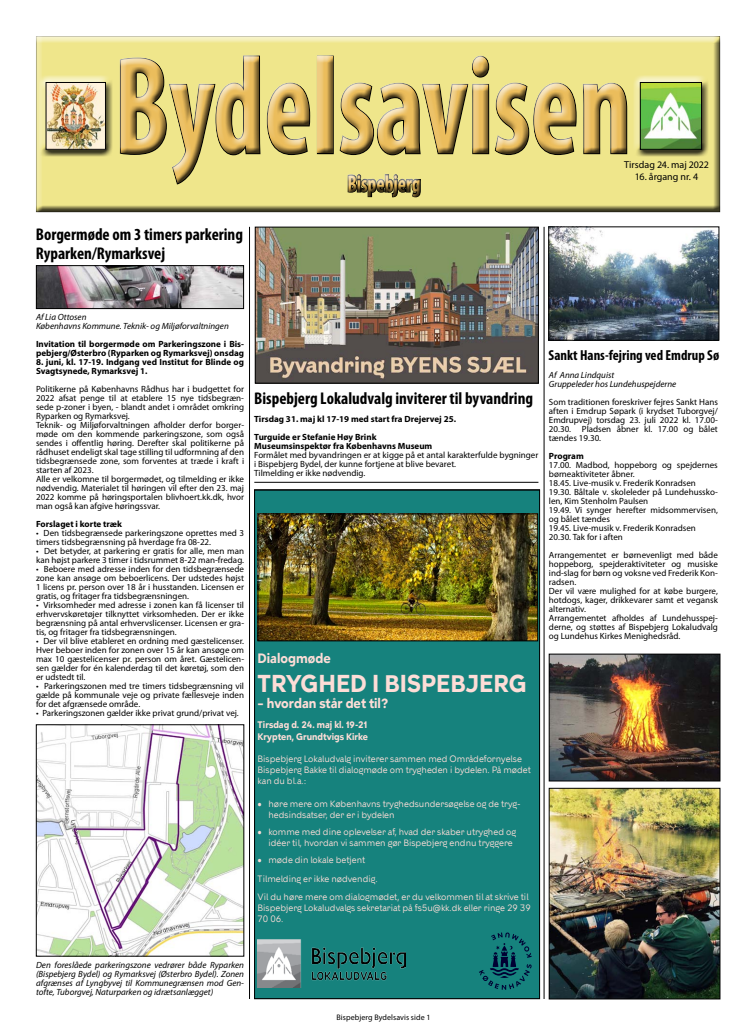
<style>
.page{position:relative;width:755px;height:1035px;background:#fff}
.page>*{position:absolute;margin:0;border:0;box-sizing:border-box;transform-origin:0 0}
.t1{font:700 condensed 140px "Myriad Pro";color:#ebbd5c;scale:.82 1}
.t2{font:700 condensed 24px "Myriad Pro";color:#ebbd5c;scale:.82 1}
.t3{font:700 23.8px "KBH Tekst";color:#fdddd7;scale:.91 1}
.t4{font:700 condensed 17px/19.8px "Myriad Pro";color:#000}
.t5{font:700 condensed 14.5px "Myriad Pro";color:#000}
.t6{font:700 13.2px "KBH Tekst";color:#fdddd7;scale:.91 1}
.t7{font:10px "Myriad Pro";letter-spacing:-.005em;color:#000}
.t8{font:9.3px/11.1px "KBH";color:#fdddd7;scale:.91 1}
.t9{font:700 9.3px/11.1px "KBH Tekst";color:#fdddd7;scale:.91 1}
.t10{font:9px/9px "Myriad Pro";color:#000}
.t11{font:italic 9px/9px "Myriad Pro";color:#000}
.t12{font:700 9px/9px "Myriad Pro";color:#000}
.t13{font:8px "Myriad Pro";letter-spacing:.01em;color:#000}
</style>
<div class="page">
<div style="left:35px;top:36px;width:685px;height:178px;background:#000;opacity:.75"></div>
<div style="left:632px;top:75px;width:75px;height:79px;background:#fff;opacity:.75"></div>
<div style="left:633px;top:77px;width:75px;height:80px;background:#000;opacity:.75"></div>
<img style="left:641px;top:84px;width:58px;height:64px">
<div style="left:639px;top:82px;width:62px;height:68px;border:1px solid #000"></div>
<svg style="left:346px;top:205px;width:76px;height:9px"></svg>
<div style="left:341px;top:170px;width:87px;height:35px;background:#000;opacity:.75"></div>
<div style="left:112px;top:48px;width:516px;height:141px;background:#efe68b"></div>
<div style="left:114px;top:51px;width:519px;height:141px;background:#000;opacity:.75"></div>
<div style="left:39px;top:75px;width:72px;height:79px;background:#fff;opacity:.75"></div>
<div style="left:40px;top:77px;width:73px;height:80px;background:#000;opacity:.75"></div>
<img style="left:48px;top:84px;width:56px;height:64px">
<div style="left:46px;top:82px;width:60px;height:68px;border:1px solid #000"></div>
<img style="left:38px;top:726px;width:204px;height:228px">
<div style="left:36px;top:724px;width:208px;height:232px;border:1px solid #000"></div>
<div style="left:256px;top:492px;width:281px;height:505px;background:#16827d"></div>
<img style="left:259px;top:515px;width:276px;height:124px">
<div style="left:257px;top:513px;width:280px;height:128px;border:1px solid #000"></div>
<img style="left:257px;top:939px;width:148px;height:48px">
<svg style="left:478px;top:932px;width:53px;height:57px;background:#116a6f"></svg>
<div style="left:254px;top:490px;width:285px;height:509px;border:1px solid #000"></div>
<hr style="left:543px;top:227px;width:1px;height:772px;background:#000">
<img style="left:550px;top:229px;width:166px;height:109px">
<div style="left:548px;top:227px;width:170px;height:113px;border:1px solid #000"></div>
<img style="left:550px;top:656px;width:167px;height:123px">
<div style="left:548px;top:654px;width:171px;height:127px;border:1px solid #000"></div>
<img style="left:550px;top:790px;width:167px;height:207px">
<div style="left:548px;top:788px;width:171px;height:211px;border:1px solid #000"></div>
<img style="left:38px;top:267px;width:204px;height:40px">
<div style="left:36px;top:265px;width:208px;height:44px;border:1px solid #000"></div>
<hr style="left:249px;top:227px;width:1px;height:772px;background:#000">
<hr style="left:254px;top:482px;width:284px;height:1px;background:#000">
<img style="left:256px;top:229px;width:280px;height:153px">
<div style="left:254px;top:227px;width:284px;height:157px;border:1px solid #000"></div>
<h1 class="t1" style="left:114px;top:19px;width:632px">Bydelsavisen</h1>
<p class="t7" style="left:623px;top:158px;width:86px">Tirsdag 24. maj 2022</p>
<p class="t7" style="left:634px;top:170px;width:65px">16. årgang nr. 4</p>
<h2 class="t2" style="left:347px;top:169px;width:91px">Bispebjerg</h2>
<h3 class="t4" style="left:36px;top:224px;width:208px">Borgermøde om 3 timers parkering<br>Ryparken/Rymarksvej</h3>
<p class="t11" style="left:36px;top:312px;width:194px">Af Lia Ottosen<br>Københavns Kommune. Teknik- og Miljøforvaltningen</p>
<p class="t12" style="left:36px;top:339px;width:209px">Invitation til borgermøde om Parkeringszone i Bis&shy;pebjerg/Østerbro (Ryparken og Rymarksvej) onsdag</p>
<p class="t12" style="left:36px;top:357px;width:209px">8. juni, kl. 17-19. Indgang ved Institut for Blinde og<br>Svagtsynede, Rymarksvej 1.</p>
<p class="t10" style="left:36px;top:384px;width:209px">Politikerne på Københavns Rådhus har i budgettet for 2022 afsat penge til at etablere 15 nye tidsbegræn&shy;sede p-zoner i byen, - blandt andet i området omkring Ryparken og Rymarksvej.<br>Teknik- og Miljøforvaltningen afholder derfor borger&shy;møde om den kommende parkeringszone, som også sendes i offentlig høring. Derefter skal politikerne på rådhuset endeligt skal tage stilling til udformning af den tidsbegrænsede zone, som forventes at træde i kraft i starten af 2023.<br>Alle er velkomne til borgermødet, og tilmelding er ikke nødvendig. Materialet til høringen vil efter den 23. maj 2022 komme på høringsportalen blivhoert.kk.dk, hvor man også kan afgive høringssvar.</p>
<p class="t12" style="left:36px;top:519px;width:87px">Forslaget i korte træk</p>
<p class="t10" style="left:36px;top:528px;width:209px">• Den tidsbegrænsede parkeringszone oprettes med 3 timers tidsbegrænsning på hverdage fra 08-22.</p>
<p class="t10" style="left:36px;top:546px;width:209px">• Det betyder, at parkering er gratis for alle, men man kan højst parkere 3 timer i tidsrummet 8-22 man-fredag.</p>
<p class="t10" style="left:36px;top:564px;width:209px;text-align:justify">• Beboere med adresse inden for den tidsbegrænsede zone kan ansøge om beboerlicens. Der udstedes højst 1 licens pr. person over 18 år i husstanden. Licensen er gratis, og fritager fra tidsbegrænsningen.</p>
<p class="t10" style="left:36px;top:600px;width:209px;text-align:justify">• Virksomheder med adresse i zonen kan få licenser til erhvervskøretøjer tilknyttet virksomheden. Der er ikke begrænsning på antal erhvervslicenser. Licensen er gra&shy;tis, og fritager fra tidsbegrænsningen.</p>
<p class="t10" style="left:36px;top:636px;width:209px;text-align:justify">• Der vil blive etableret en ordning med gæstelicenser.<br>Hver beboer inden for zonen over 15 år kan ansøge om max 10 gæstelicenser pr. person om året. Gæstelicen&shy;sen gælder for én kalenderdag til det køretøj, som den er udstedt til.</p>
<p class="t10" style="left:36px;top:681px;width:209px;text-align:justify">• Parkeringszonen med tre timers tidsbegrænsning vil gælde på kommunale veje og private fællesveje inden for det afgrænsede område.</p>
<p class="t10" style="left:36px;top:708px;width:204px">• Parkeringszonen gælder ikke privat grund/privat vej.</p>
<h3 class="t4" style="left:254px;top:388px;width:280px">Bispebjerg Lokaludvalg inviterer til byvandring</h3>
<p class="t12" style="left:254px;top:410px;width:203px;line-height:18px">Tirsdag 31. maj kl 17-19 med start fra Drejervej 25.<br>Turguide er Stefanie Høy Brink</p>
<p class="t12" style="left:254px;top:441px;width:179px">Museumsinspektør fra Københavns Museum</p>
<p class="t10" style="left:254px;top:451px;width:285px">Formålet med byvandringen er at kigge på et antal karakterfulde bygninger i Bispebjerg Bydel, der kunne fortjene at blive bevaret.<br>Tilmelding er ikke nødvendig.</p>
<h3 class="t6" style="left:257px;top:650px;width:82px">Dialogmøde</h3>
<h3 class="t3" style="left:257px;top:669px;width:297px">TRYGHED I BISPEBJERG</h3>
<h3 class="t6" style="left:257px;top:695px;width:145px">– hvordan står det til?</h3>
<p class="t9" style="left:257px;top:719px;width:123px">Tirsdag d. 24. maj kl. 19-21<br>Krypten, Grundtvigs Kirke</p>
<p class="t8" style="left:257px;top:753px;width:301px">Bispebjerg Lokaludvalg inviterer sammen med Områdefornyelse<br>Bispebjerg Bakke til dialogmøde om trygheden i bydelen. På mødet kan du bl.a.:</p>
<p class="t8" style="left:268px;top:797px;width:278px;text-indent:-11px">• høre mere om Københavns tryghedsundersøgelse og de tryg&shy;hedsindsatser, der er i bydelen</p>
<p class="t8" style="left:268px;top:826px;width:273px;text-indent:-11px">• komme med dine oplevelser af, hvad der skaber utryghed og idéer til, hvordan vi sammen gør Bispebjerg endnu tryggere</p>
<p class="t8" style="left:257px;top:850px;width:299px;line-height:18.6px">• møde din lokale betjent<br>Tilmelding er ikke nødvendig.<br>Vil du høre mere om dialogmødet, er du velkommen til at skrive til</p>
<p class="t8" style="left:257px;top:902px;width:302px">Bispebjerg Lokaludvalgs sekretariat på fs5u@kk.dk eller ringe 29 39<br>70 06.</p>
<h3 class="t5" style="left:548px;top:346px;width:172px">Sankt Hans-fejring ved Emdrup Sø</h3>
<p class="t11" style="left:548px;top:370px;width:129px">Af Anna Lindquist<br>Gruppeleder hos Lundehuspejderne</p>
<p class="t10" style="left:548px;top:397px;width:170px;text-align:justify">Som traditionen foreskriver fejres Sankt Hans aften i Emdrup Søpark (i krydset Tuborgvej/ Emdrupvej) torsdag 23. juli 2022 kl. 17.00- 20.30. Pladsen åbner kl. 17.00 og bålet tændes 19.30.</p>
<p class="t12" style="left:548px;top:451px;width:36px">Program</p>
<p class="t10" style="left:548px;top:460px;width:170px">17.00. Madbod, hoppeborg og spejdernes børneaktiviteter åbner.<br>18.45. Live-musik v. Frederik Konradsen 19.30. Båltale v. skoleleder på Lundehussko&shy;len, Kim Stenholm Paulsen<br>19.49. Vi synger herefter midsommervisen, og bålet tændes<br>19.45. Live-musik v. Frederik Konradsen 20.30. Tak for i aften</p>
<p class="t10" style="left:548px;top:550px;width:170px">Arrangementet er børnevenligt med både hoppeborg, spejderaktiviteter og musiske ind-slag for børn og voksne ved Frederik Kon&shy;radsen.<br>Der vil være mulighed for at købe burgere, hotdogs, kager, drikkevarer samt et vegansk alternativ.<br>Arrangementet afholdes af Lundehusspej&shy;derne, og støttes af Bispebjerg Lokaludvalg og Lundehus Kirkes Menighedsråd.</p>
<p class="t11" style="left:36px;top:960px;width:209px;text-align:justify">Den foreslåede parkeringszone vedrører både Ryparken (Bispebjerg Bydel) og Rymarksvej (Østerbro Bydel). Zonen afgrænses af Lyngbyvej til Kommunegrænsen mod Gen&shy;tofte, Tuborgvej, Naturparken og idrætsanlægget)</p>
<p class="t13" style="left:336px;top:1012px;width:95px">Bispebjerg Bydelsavis side 1</p>
</div>
